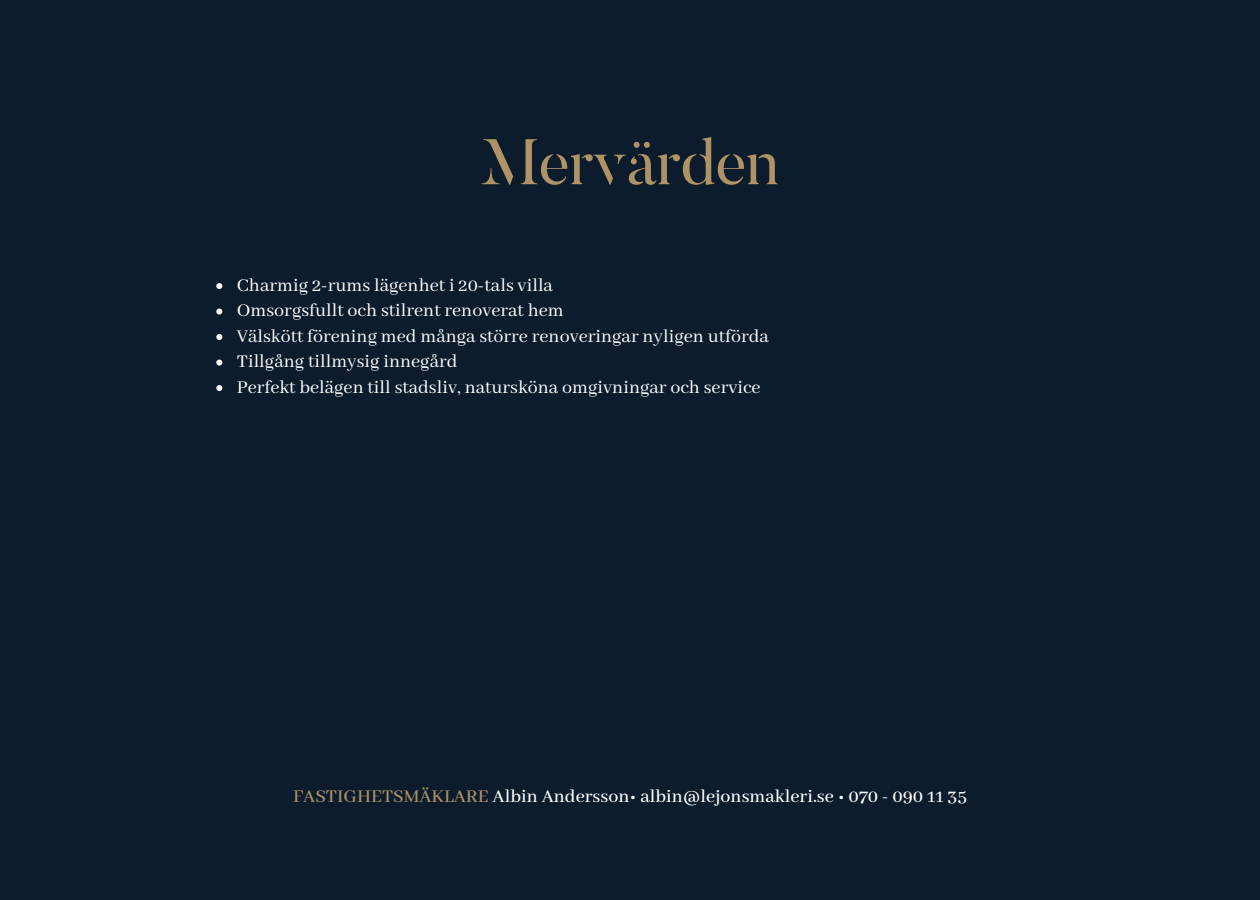
<style>
.page{position:relative;width:1260px;height:900px;background:#0c1c2c}
.page>*{position:absolute;margin:0;border:0;box-sizing:border-box;transform-origin:0 0}
.t1{font:64px "Butler Stencil";color:#ae9366}
.t2{font:20px "Abhaya Libre";color:#fff}
.t3{font:500 20px "Abhaya Libre";color:#fff}
.s1{color:#ae9366}
</style>
<div class="page">
<svg style="left:216px;top:283px;width:6px;height:6px"></svg>
<svg style="left:216px;top:309px;width:6px;height:6px"></svg>
<svg style="left:216px;top:334px;width:6px;height:6px"></svg>
<svg style="left:216px;top:360px;width:6px;height:6px"></svg>
<svg style="left:216px;top:385px;width:6px;height:6px"></svg>
<p class="t1" style="left:481px;top:137px;width:300px">Mervärden</p>
<p class="t2" style="left:237px;top:274px;width:318px">Charmig 2-rums lägenhet i 20-tals villa</p>
<p class="t2" style="left:237px;top:299px;width:329px">Omsorgsfullt och stilrent renoverat hem</p>
<p class="t2" style="left:237px;top:325px;width:534px">Välskött förening med många större renoveringar nyligen utförda</p>
<p class="t2" style="left:237px;top:350px;width:222px">Tillgång tillmysig innegård</p>
<p class="t2" style="left:237px;top:376px;width:525px">Perfekt belägen till stadsliv, natursköna omgivningar och service</p>
<p class="t3" style="left:293px;top:785px;width:675px"><span class="s1">FASTIGHETSMÄKLARE</span> Albin Andersson• albin@lejonsmakleri.se • 070 - 090 11 35</p>
</div>
